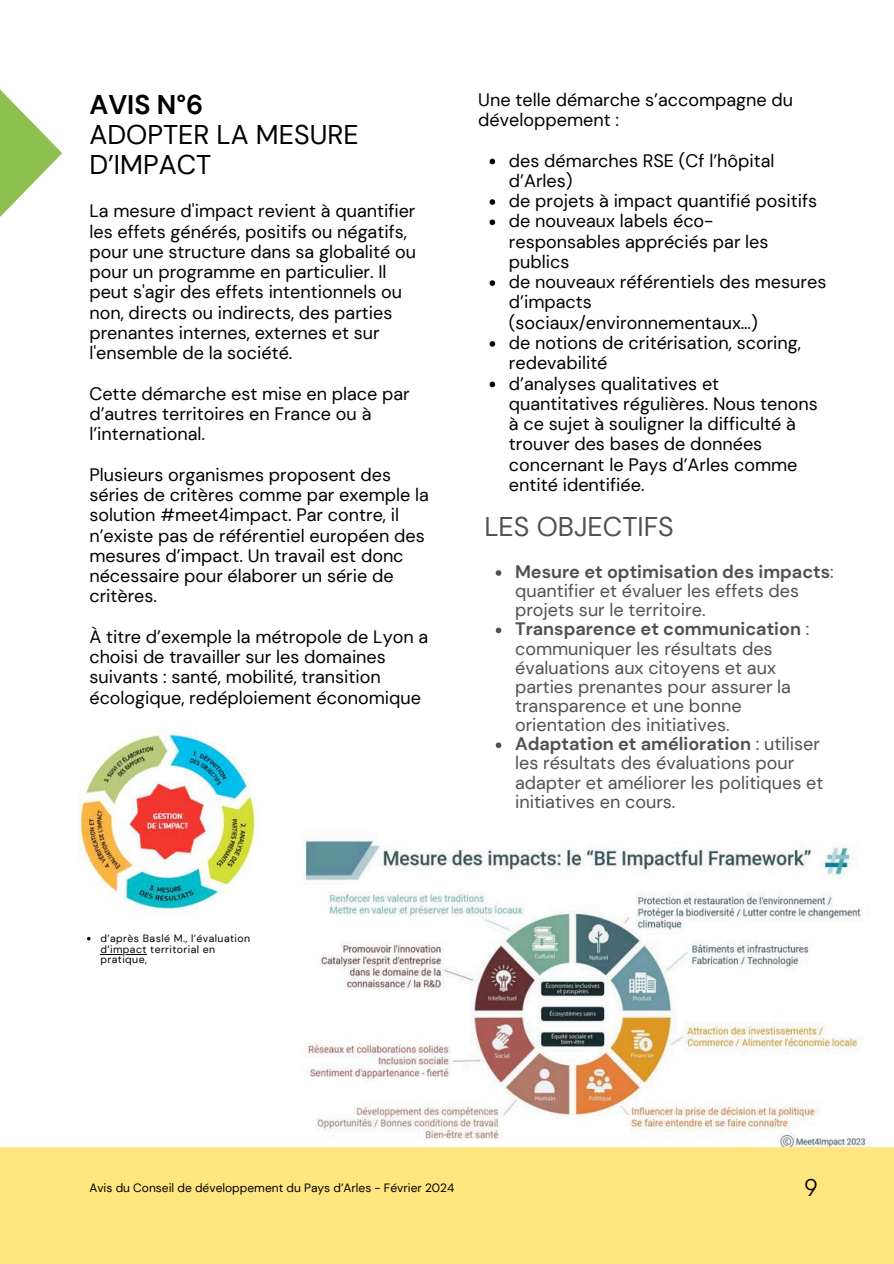
<style>
.page{position:relative;width:894px;height:1264px;background:#fff}
.page>*{position:absolute;margin:0;border:0;box-sizing:border-box;transform-origin:0 0}
.t1{font:27px/30.5px "DM Sans";color:#000}
.t2{font:27px "DM Sans";color:#515054}
.t3{font:700 27px "DM Sans";color:#000}
.t4{font:24px "TT Commons Pro";color:#000}
.t5{font:18px/20.2px "DM Sans";color:#000}
.t6{font:18px/19.2px "DM Sans";color:#515054}
.t7{font:12px "DM Sans";color:#000}
.t8{font:10.5px/10.5px "DM Sans";letter-spacing:.04em;color:#000}
.s1{font-weight:700}
</style>
<div class="page">
<img style="left:303px;top:838px;width:567px;height:309px">
<svg style="left:489px;top:159px;width:6px;height:5px"></svg>
<svg style="left:489px;top:199px;width:6px;height:6px"></svg>
<svg style="left:489px;top:219px;width:6px;height:6px"></svg>
<svg style="left:489px;top:280px;width:6px;height:6px"></svg>
<svg style="left:489px;top:341px;width:6px;height:6px"></svg>
<svg style="left:489px;top:381px;width:6px;height:6px"></svg>
<hr style="left:100px;top:953px;width:47px;height:1px;background:#000">
<img style="left:79px;top:729px;width:180px;height:184px">
<svg style="left:0;top:89px;width:62px;height:128px"></svg>
<svg style="left:495px;top:570px;width:6px;height:6px"></svg>
<svg style="left:495px;top:627px;width:6px;height:6px"></svg>
<svg style="left:495px;top:742px;width:6px;height:6px"></svg>
<div style="left:0;top:1147px;width:893px;height:116px;background:#ffe67f"></div>
<h1 class="t3" style="left:89px;top:87px;width:115px">AVIS N°6</h1>
<h1 class="t1" style="left:89px;top:120px;width:271px">ADOPTER LA MESURE<br>D’IMPACT</h1>
<p class="t5" style="left:89px;top:201px;width:328px">La mesure d'impact revient à quantifier les effets générés, positifs ou négatifs, pour une structure dans sa globalité ou pour un programme en particulier. Il peut s'agir des effets intentionnels ou non, directs ou indirects, des parties prenantes internes, externes et sur l'ensemble de la société.</p>
<p class="t5" style="left:89px;top:383px;width:322px">Cette démarche est mise en place par d’autres territoires en France ou à l’international.</p>
<p class="t5" style="left:89px;top:464px;width:341px">Plusieurs organismes proposent des séries de critères comme par exemple la solution #meet4impact. Par contre, il n’existe pas de référentiel européen des mesures d’impact. Un travail est donc nécessaire pour élaborer un série de critères.</p>
<p class="t5" style="left:89px;top:626px;width:340px">À titre d’exemple la métropole de Lyon a choisi de travailler sur les domaines suivants : santé, mobilité, transition écologique, redéploiement économique</p>
<p class="t8" style="left:100px;top:933px;width:151px">d’après Baslé M., l’évaluation d’impact territorial en pratique,</p>
<p class="t5" style="left:478px;top:89px;width:316px">Une telle démarche s’accompagne du développement :</p>
<p class="t5" style="left:508px;top:150px;width:319px">des démarches RSE (Cf l’hôpital d’Arles)<br>de projets à impact quantifié positifs de nouveaux labels éco&shy;responsables appréciés par les publics<br>de nouveaux référentiels des mesures d’impacts (sociaux/environnementaux…)<br>de notions de critérisation, scoring, redevabilité<br>d’analyses qualitatives et quantitatives régulières. Nous tenons à ce sujet à souligner la difficulté à trouver des bases de données concernant le Pays d’Arles comme entité identifiée.</p>
<h1 class="t2" style="left:484px;top:509px;width:191px">LES OBJECTIFS</h1>
<p class="t6" style="left:515px;top:562px;width:320px"><span class="s1">Mesure et optimisation des impacts</span>: quantifier et évaluer les effets des projets sur le territoire.<br><span class="s1">Transparence et communication</span> : communiquer les résultats des évaluations aux citoyens et aux parties prenantes pour assurer la transparence et une bonne orientation des initiatives.<br><span class="s1">Adaptation et amélioration</span> : utiliser les résultats des évaluations pour adapter et améliorer les politiques et initiatives en cours.</p>
<p class="t7" style="left:89px;top:1180px;width:366px">Avis du Conseil de développement du Pays d’Arles - Février 2024</p>
<h2 class="t4" style="left:804px;top:1171px;width:15px">9</h2>
</div>
